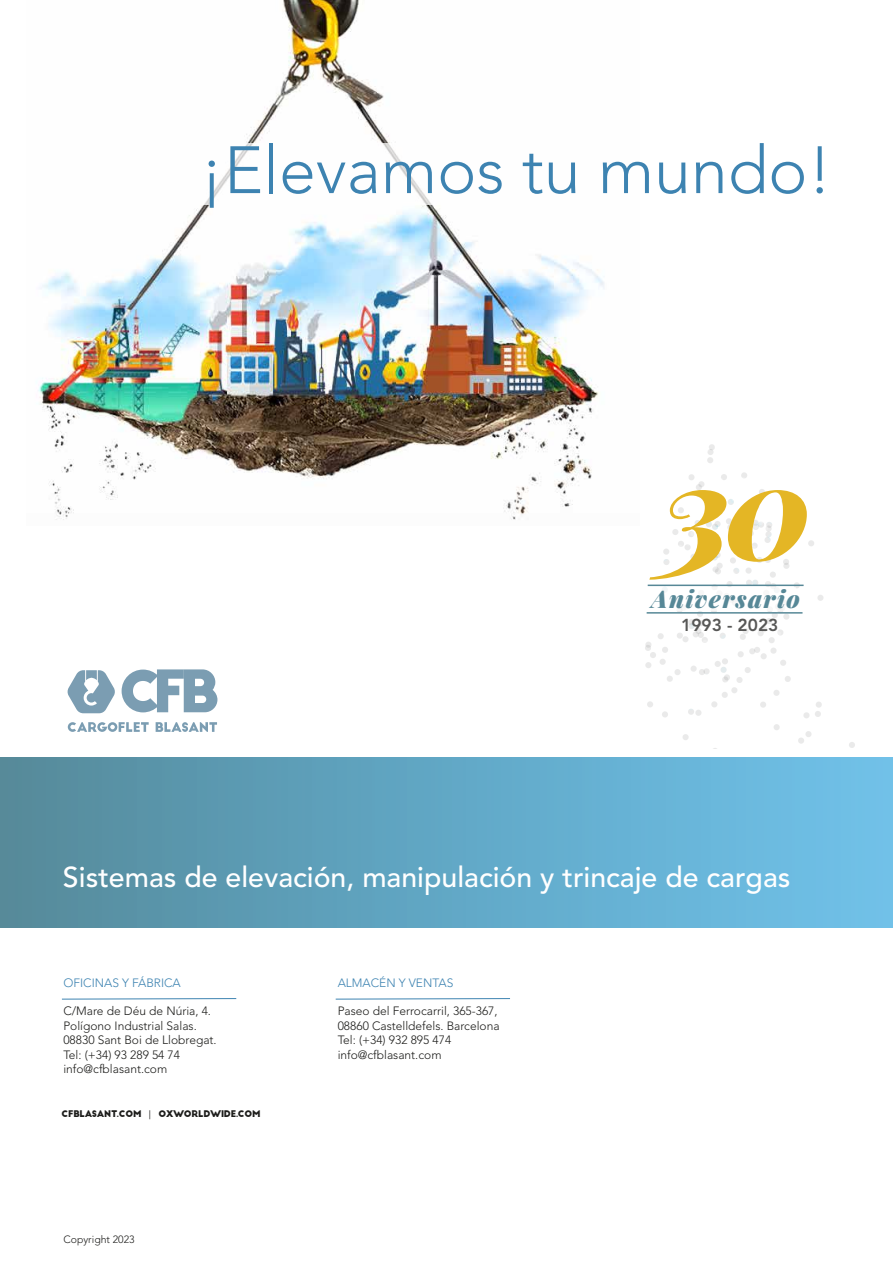
<style>
.page{position:relative;width:893px;height:1263px;background:#fff}
.page>*{position:absolute;margin:0;border:0;box-sizing:border-box;transform-origin:0 0}
.t1{font:italic 900 131.1px "Playfair Display";color:#e4b625}
.t2{font:300 66.15px "Avenir LT Std";color:#3d83b1}
.t3{font:500 28.5px "Avenir LT Std";color:#fff}
.t4{font:italic 900 24.3px "Playfair Display";letter-spacing:.055em;color:#578897}
.t5{font:800 17.25px "Avenir LT Std";color:#575756}
.t6{font:300 12px/14.4px "Avenir LT Std";color:#1e1e1c}
.t7{font:300 12px "Avenir LT Std";color:#3d83b1}
.t8{font:300 10.5px "Avenir LT Std";color:#1e1e1c}
.t9{font:9px "Big John";letter-spacing:-.025em;color:#1d1d1b}
.s1{font-family:"Myriad Pro"}
</style>
<div class="page">
<svg style="left:62px;top:998px;width:175px;height:2px"></svg>
<svg style="left:335px;top:998px;width:175px;height:2px"></svg>
<div style="left:0;top:757px;width:893px;height:171px;background:linear-gradient(to right,#558b9c,#6fc3ec)"></div>
<img style="left:38px;top:0;width:566px;height:520px">
<div style="left:110px;top:143px;width:645px;height:61px;background:#fff"></div>
<div style="left:798px;top:737px;width:6px;height:7px;background:#eaeaea;border-radius:3px"></div>
<div style="left:805px;top:731px;width:7px;height:6px;background:#eaeaea;border-radius:3px"></div>
<div style="left:682px;top:734px;width:7px;height:6px;background:#eaeaea;border-radius:3px"></div>
<svg style="left:849px;top:742px;width:6px;height:6px"></svg>
<svg style="left:645px;top:444px;width:179px;height:286px"></svg>
<div style="left:652px;top:587px;width:144px;height:24px;background:#fff"></div>
<hr style="left:648px;top:585px;width:156px;height:1px;background:#578897">
<hr style="left:647px;top:612px;width:155px;height:2px;background:#578897">
<svg style="left:68px;top:722px;width:81px;height:10px"></svg>
<svg style="left:156px;top:722px;width:61px;height:10px"></svg>
<svg style="left:122px;top:669px;width:95px;height:43px"></svg>
<svg style="left:67px;top:670px;width:48px;height:43px"></svg>
<h2 class="t2" style="left:200px;top:131px;width:634px">¡Elevamos tu mundo!</h2>
<h1 class="t1" style="left:661px;top:419px;width:152px">30</h1>
<h3 class="t5" style="left:681px;top:615px;width:99px">1993 - 2023</h3>
<h3 class="t4" style="left:651px;top:582px;width:150px">Aniversario</h3>
<h3 class="t3" style="left:63px;top:861px;width:729px">Sistemas de elevación, manipulación y trincaje de cargas</h3>
<p class="t7" style="left:63px;top:975px;width:119px">OFICINAS Y FÁBRICA</p>
<p class="t6" style="left:63px;top:1004px;width:155px">C/Mare de Déu de Núria, 4.<br>Polígono Industrial Salas.<br>08830 Sant Boi de Llobregat.<br>Tel: (+34) 93 289 54 74 info@cfblasant.com</p>
<p class="t9" style="left:61px;top:1110px;width:201px">CFBLASANT.COM <span class="s1">|</span> OXWORLDWIDE.COM</p>
<p class="t8" style="left:63px;top:1233px;width:73px">Copyright 2023</p>
<p class="t7" style="left:338px;top:975px;width:117px">ALMACÉN Y VENTAS</p>
<p class="t6" style="left:338px;top:1004px;width:163px">Paseo del Ferrocarril, 365-367,<br>08860 Castelldefels. Barcelona<br>Tel: (+34) 932 895 474 info@cfblasant.com</p>
</div>
